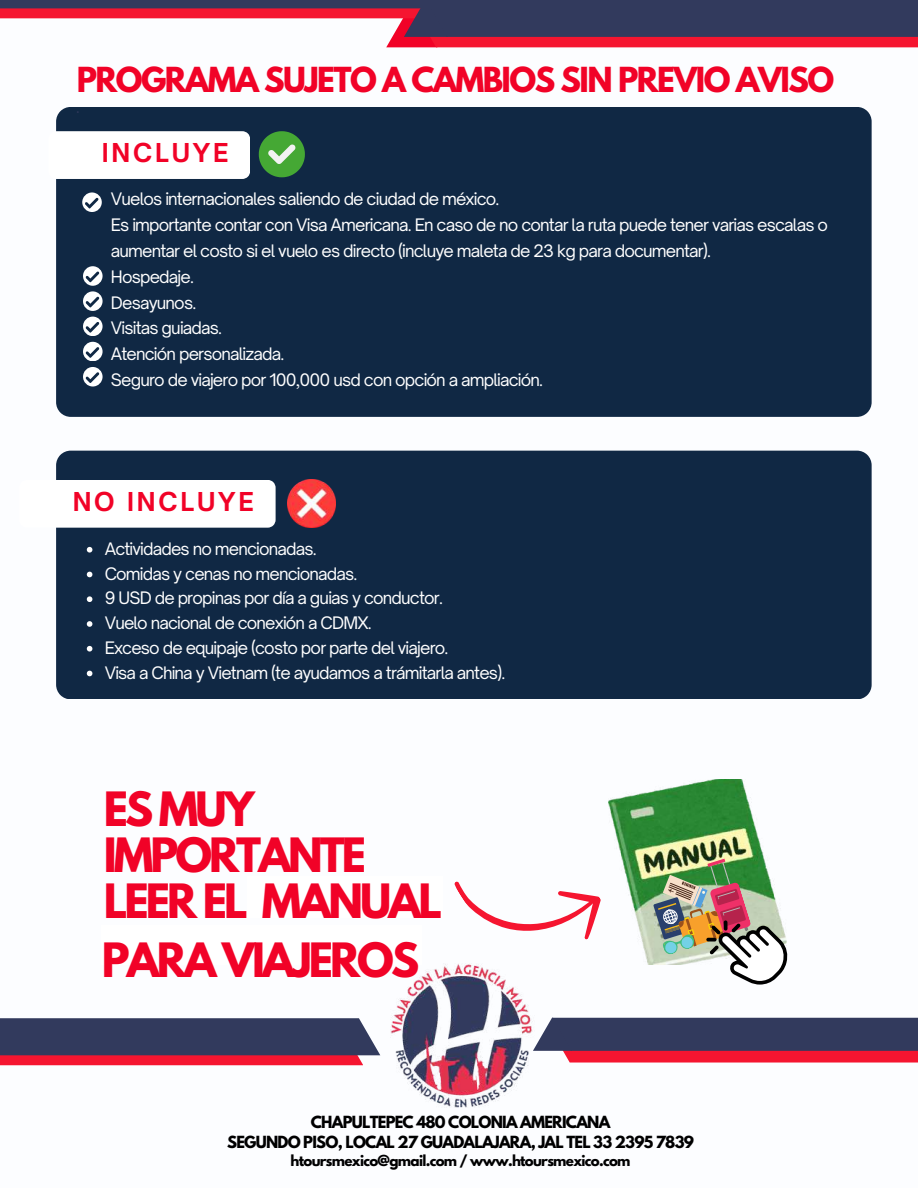
<style>
.page{position:relative;width:918px;height:1188px;background:#fff}
.page>*{position:absolute;margin:0;border:0;box-sizing:border-box;transform-origin:0 0}
.t1{font:700 41.85px/45.6px "League Spartan";letter-spacing:-.07em;color:#f10227}
.t2{font:700 30.6px "League Spartan";letter-spacing:-.05em;color:#f10227}
.t3{font:700 24.9px "Open Sauce One";letter-spacing:.115em;color:#f10227}
.t4{font:16.5px/25.8px "Open Sauce One";letter-spacing:-.05em;color:#fff}
.t5{font:700 14.85px/20.2px "League Spartan";letter-spacing:-.05em;color:#000;text-align:center}
.t6{font:700 13.5px "League Spartan";letter-spacing:-.05em;color:#000}
.t7{font:8.7px "Sanchez";color:#323a5d}
</style>
<div class="page">
<div style="left:411px;top:4px;width:507px;height:43px;background:#f51530"></div>
<div style="left:0;top:0;width:918px;height:18px;background:#f51530"></div>
<div style="left:0;top:0;width:918px;height:8px;background:#323a5d"></div>
<svg style="left:386px;top:8px;width:50px;height:39px"></svg>
<div style="left:425px;top:0;width:493px;height:37px;background:#323a5d"></div>
<div style="left:56px;top:107px;width:816px;height:310px;background:#102844"></div>
<svg style="left:56px;top:131px;width:194px;height:48px"></svg>
<svg style="left:82px;top:192px;width:19px;height:20px"></svg>
<svg style="left:83px;top:266px;width:19px;height:19px"></svg>
<svg style="left:83px;top:291px;width:19px;height:20px"></svg>
<svg style="left:83px;top:317px;width:19px;height:19px"></svg>
<div style="left:56px;top:451px;width:815px;height:248px;background:#102844"></div>
<svg style="left:56px;top:480px;width:220px;height:48px"></svg>
<div style="left:0;top:1022px;width:363px;height:43px;background:#f51530"></div>
<div style="left:0;top:1018px;width:380px;height:37px;background:#323a5d"></div>
<img style="left:390px;top:963px;width:143px;height:144px">
<div style="left:548px;top:1025px;width:370px;height:38px;background:#f51530"></div>
<svg style="left:533px;top:1018px;width:19px;height:33px"></svg>
<div style="left:552px;top:1018px;width:366px;height:33px;background:#323a5d"></div>
<svg style="left:259px;top:131px;width:46px;height:46px;background:#4b944a"></svg>
<img style="left:288px;top:480px;width:47px;height:47px">
<svg style="left:453px;top:881px;width:148px;height:84px"></svg>
<img style="left:608px;top:779px;width:157px;height:186px">
<img style="left:653px;top:859px;width:134px;height:126px">
<div style="left:102px;top:926px;width:320px;height:39px;background:#fff"></div>
<svg style="left:83px;top:342px;width:19px;height:19px"></svg>
<svg style="left:87px;top:547px;width:5px;height:6px"></svg>
<svg style="left:87px;top:572px;width:5px;height:5px"></svg>
<svg style="left:87px;top:596px;width:5px;height:6px"></svg>
<svg style="left:87px;top:621px;width:5px;height:6px"></svg>
<svg style="left:87px;top:646px;width:5px;height:6px"></svg>
<svg style="left:87px;top:671px;width:5px;height:5px"></svg>
<svg style="left:83px;top:367px;width:19px;height:19px"></svg>
<h2 class="t2" style="left:77px;top:64px;width:759px">PROGRAMA SUJETO A CAMBIOS SIN PREVIO AVISO</h2>
<p class="t7" style="left:77px;top:106px;width:4px">•</p>
<h3 class="t3" style="left:102px;top:137px;width:128px">INCLUYE</h3>
<p class="t4" style="left:111px;top:186px;width:719px">Vuelos internacionales saliendo de ciudad de méxico.<br>Es importante contar con Visa Americana. En caso de no contar la ruta puede tener varias escalas o aumentar el costo si el vuelo es directo (incluye maleta de 23 kg para documentar).<br>Hospedaje.<br>Desayunos.<br>Visitas guiadas.<br>Atención personalizada.<br>Seguro de viajero por 100,000 usd con opción a ampliación.</p>
<h3 class="t3" style="left:73px;top:486px;width:183px">NO INCLUYE</h3>
<p class="t4" style="left:105px;top:536px;width:402px;line-height:24.8px">Actividades no mencionadas.<br>Comidas y cenas no mencionadas.<br>9 USD de propinas por día a guias y conductor.<br>Vuelo nacional de conexión a CDMX.<br>Exceso de equipaje (costo por parte del viajero.<br>Visa a China y Vietnam (te ayudamos a trámitarla antes).</p>
<h1 class="t1" style="left:104px;top:792px;width:264px">ES MUY<br>IMPORTANTE</h1>
<h1 class="t1" style="left:104px;top:883px;width:340px">LEER EL MANUAL</h1>
<h1 class="t1" style="left:102px;top:943px;width:319px">PARA VIAJEROS</h1>
<p class="t5" style="left:227px;top:1114px;width:468px">CHAPULTEPEC 480 COLONIA AMERICANA<br>SEGUNDO PISO, LOCAL 27 GUADALAJARA, JAL TEL 33 2395 7839</p>
<p class="t6" style="left:291px;top:1154px;width:341px">htoursmexico@gmail.com / www.htoursmexico.com</p>
</div>
